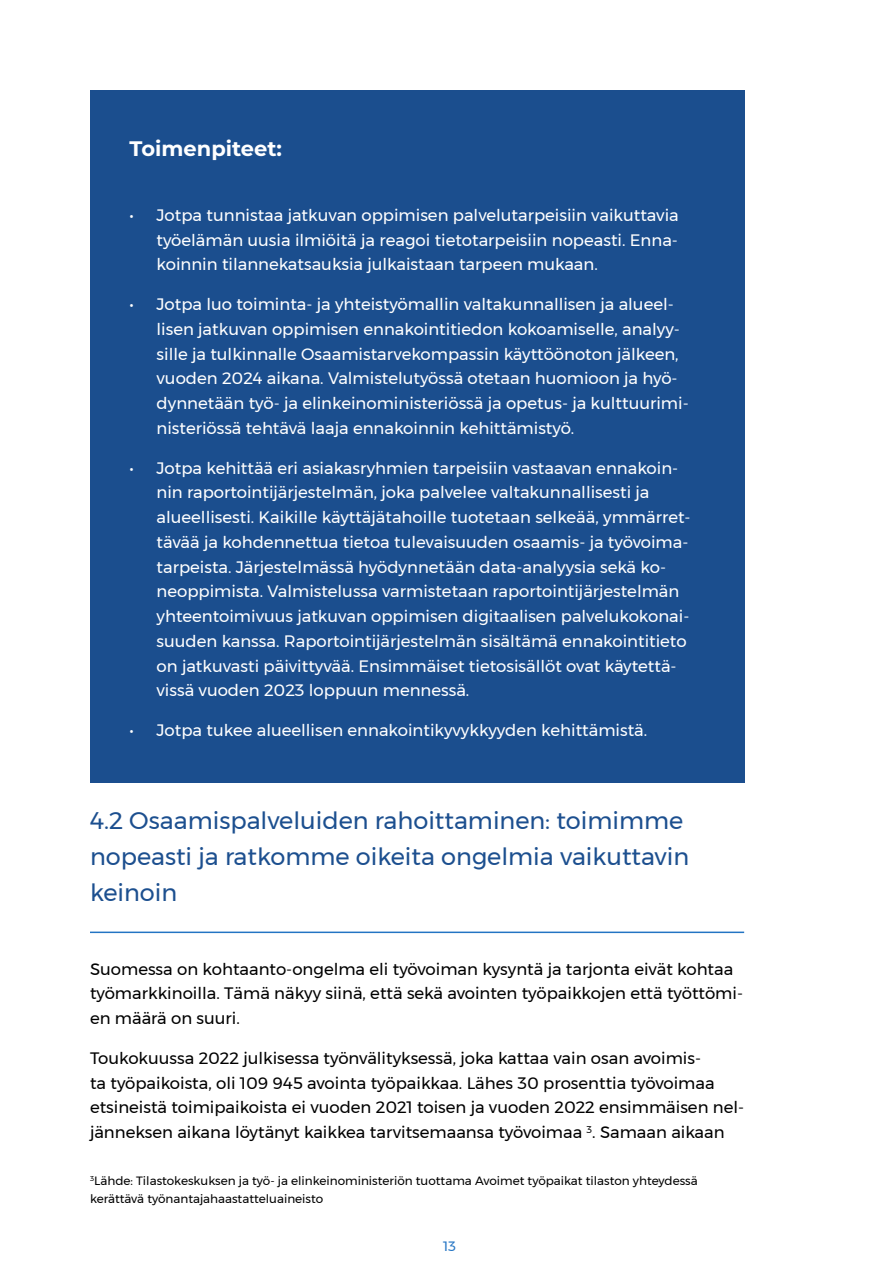
<style>
.page{position:relative;width:893px;height:1263px;background:#fff}
.page>*{position:absolute;margin:0;border:0;box-sizing:border-box;transform-origin:0 0}
.Otsikko_sisäsivut{font:24px/36px "Montserrat";color:#1c4f8f}
.Paragraph_Style_3{font:700 21px "Montserrat";color:#fff}
.t1{font:16.5px/24.8px "Montserrat";color:#fff}
.Leipis{font:16.5px/24.8px "Montserrat";color:#000}
.t2{font:13.5px "Montserrat";color:#2374c3}
.t3{font:12px "Montserrat";color:#000}
</style>
<div class="page">
<div style="left:90px;top:90px;width:654px;height:692px;background:#1b4e8e"></div>
<hr style="left:90px;top:931px;width:654px;height:2px;background:#2374c3">
<p class="Paragraph_Style_3" style="left:130px;top:134px;width:154px">Toimenpiteet:</p>
<p class="t1" style="left:157px;top:202px;width:524px;text-align:justify;text-indent:-27px">• Jotpa tunnistaa jatkuvan oppimisen palvelutarpeisiin vaikuttavia työelämän uusia ilmiöitä ja reagoi tietotarpeisiin nopeasti. Enna&shy;koinnin tilannekatsauksia julkaistaan tarpeen mukaan.</p>
<p class="t1" style="left:157px;top:292px;width:534px;text-indent:-27px">• Jotpa luo toiminta- ja yhteistyömallin valtakunnallisen ja alueel&shy;lisen jatkuvan oppimisen ennakointitiedon kokoamiselle, analyy&shy;sille ja tulkinnalle Osaamistarvekompassin käyttöönoton jälkeen, vuoden 2024 aikana. Valmistelutyössä otetaan huomioon ja hyö&shy;dynnetään työ- ja elinkeinoministeriössä ja opetus- ja kulttuurimi&shy;nisteriössä tehtävä laaja ennakoinnin kehittämistyö.</p>
<p class="t1" style="left:157px;top:455px;width:536px;text-indent:-27px">• Jotpa kehittää eri asiakasryhmien tarpeisiin vastaavan ennakoin&shy;nin raportointijärjestelmän, joka palvelee valtakunnallisesti ja alueellisesti. Kaikille käyttäjätahoille tuotetaan selkeää, ymmärret&shy;tävää ja kohdennettua tietoa tulevaisuuden osaamis- ja työvoima&shy;tarpeista. Järjestelmässä hyödynnetään data-analyysia sekä ko&shy;neoppimista. Valmistelussa varmistetaan raportointijärjestelmän yhteentoimivuus jatkuvan oppimisen digitaalisen palvelukokonai&shy;suuden kanssa. Raportointijärjestelmän sisältämä ennakointitieto on jatkuvasti päivittyvää. Ensimmäiset tietosisällöt ovat käytettä&shy;vissä vuoden 2023 loppuun mennessä.</p>
<p class="t1" style="left:130px;top:718px;width:519px">• Jotpa tukee alueellisen ennakointikyvykkyyden kehittämistä.</p>
<p class="Otsikko_sisäsivut" style="left:90px;top:802px;width:601px">4.2 Osaamispalveluiden rahoittaminen: toimimme nopeasti ja ratkomme oikeita ongelmia vaikuttavin keinoin</p>
<p class="Leipis" style="left:90px;top:956px;width:654px">Suomessa on kohtaanto-ongelma eli työvoiman kysyntä ja tarjonta eivät kohtaa työmarkkinoilla. Tämä näkyy siinä, että sekä avointen työpaikkojen että työttömi&shy;en määrä on suuri.</p>
<p class="Leipis" style="left:90px;top:1045px;width:656px">Toukokuussa 2022 julkisessa työnvälityksessä, joka kattaa vain osan avoimis-<br>ta työpaikoista, oli 109 945 avointa työpaikkaa. Lähes 30 prosenttia työvoimaa etsineistä toimipaikoista ei vuoden 2021 toisen ja vuoden 2022 ensimmäisen nel&shy;jänneksen aikana löytänyt kaikkea tarvitsemaansa työvoimaa <sup>3</sup>. Samaan aikaan</p>
<p class="t3" style="left:90px;top:1171px;width:609px"><sup>3</sup>Lähde: Tilastokeskuksen ja työ- ja elinkeinoministeriön tuottama Avoimet työpaikat tilaston yhteydessä</p>
<p class="t3" style="left:90px;top:1189px;width:235px">kerättävä työnantajahaastatteluaineisto</p>
<p class="t2" style="left:443px;top:1235px;width:14px">13</p>
</div>
